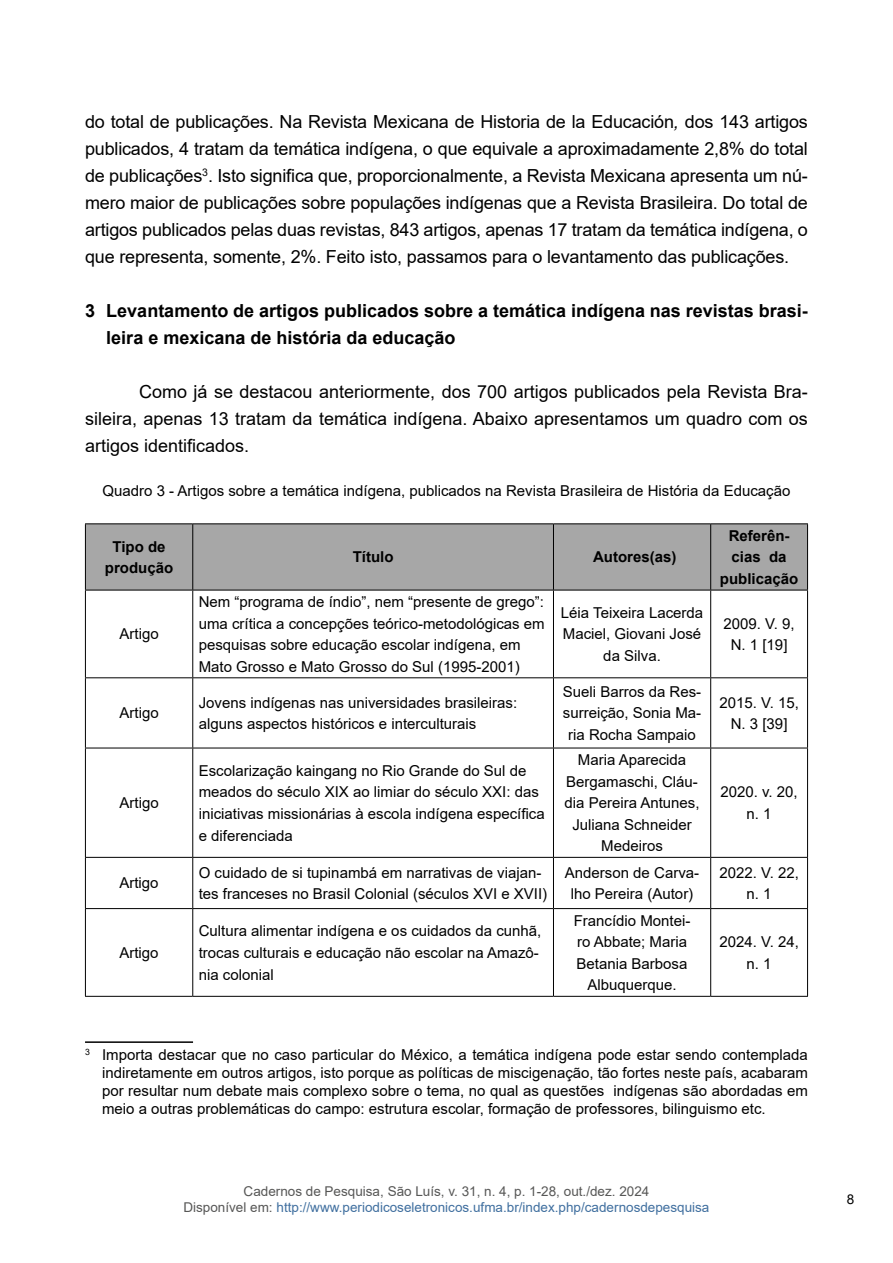
<style>
.page{position:relative;width:893px;height:1263px;background:#fff}
.page>*{position:absolute;margin:0;border:0;box-sizing:border-box;transform-origin:0 0}
.t1{font:18px/27px "Arial";letter-spacing:-.005em;color:#000;text-align:justify}
.t2{font:700 18px/27px "Arial";color:#000}
.t3{font:15px/21.6px "Arial";color:#000;text-align:center}
.t4{font:700 15px/21.6px "Arial";color:#000;text-align:center}
.t5{font:13.5px/16.2px "Arial";color:#575756;text-align:center}
.t6{font:13.5px "Arial";color:#000}
.s1{font-style:italic}
.s2{color:#406f9f}
</style>
<div class="page">
<div style="left:86px;top:524px;width:721px;height:66px;background:#a7a7a7"></div>
<hr style="left:85px;top:524px;width:1px;height:66px;background:#000">
<hr style="left:85px;top:523px;width:108px;height:1px;background:#000">
<hr style="left:192px;top:524px;width:1px;height:66px;background:#000">
<hr style="left:193px;top:523px;width:360px;height:1px;background:#000">
<hr style="left:553px;top:524px;width:1px;height:66px;background:#000">
<hr style="left:553px;top:523px;width:158px;height:1px;background:#000">
<hr style="left:710px;top:524px;width:1px;height:66px;background:#000">
<hr style="left:711px;top:523px;width:97px;height:1px;background:#000">
<hr style="left:807px;top:524px;width:1px;height:66px;background:#000">
<hr style="left:85px;top:590px;width:1px;height:87px;background:#000">
<hr style="left:85px;top:590px;width:108px;height:1px;background:#000">
<hr style="left:192px;top:590px;width:1px;height:87px;background:#000">
<hr style="left:193px;top:590px;width:360px;height:1px;background:#000">
<hr style="left:553px;top:590px;width:158px;height:1px;background:#000">
<hr style="left:711px;top:590px;width:97px;height:1px;background:#000">
<hr style="left:553px;top:590px;width:1px;height:87px;background:#000">
<hr style="left:710px;top:590px;width:1px;height:87px;background:#000">
<hr style="left:807px;top:590px;width:1px;height:87px;background:#000">
<hr style="left:85px;top:678px;width:1px;height:70px;background:#000">
<hr style="left:85px;top:677px;width:108px;height:1px;background:#000">
<hr style="left:192px;top:678px;width:1px;height:70px;background:#000">
<hr style="left:193px;top:677px;width:360px;height:1px;background:#000">
<hr style="left:553px;top:677px;width:158px;height:1px;background:#000">
<hr style="left:553px;top:678px;width:1px;height:70px;background:#000">
<hr style="left:710px;top:678px;width:1px;height:70px;background:#000">
<hr style="left:711px;top:677px;width:97px;height:1px;background:#000">
<hr style="left:807px;top:678px;width:1px;height:70px;background:#000">
<hr style="left:85px;top:748px;width:1px;height:109px;background:#000">
<hr style="left:85px;top:748px;width:108px;height:1px;background:#000">
<hr style="left:192px;top:748px;width:1px;height:109px;background:#000">
<hr style="left:193px;top:748px;width:360px;height:1px;background:#000">
<hr style="left:553px;top:748px;width:158px;height:1px;background:#000">
<hr style="left:553px;top:748px;width:1px;height:109px;background:#000">
<hr style="left:710px;top:748px;width:1px;height:109px;background:#000">
<hr style="left:711px;top:748px;width:97px;height:1px;background:#000">
<hr style="left:807px;top:748px;width:1px;height:109px;background:#000">
<hr style="left:85px;top:858px;width:1px;height:50px;background:#000">
<hr style="left:85px;top:857px;width:108px;height:1px;background:#000">
<hr style="left:192px;top:858px;width:1px;height:50px;background:#000">
<hr style="left:193px;top:857px;width:360px;height:1px;background:#000">
<hr style="left:553px;top:857px;width:158px;height:1px;background:#000">
<hr style="left:553px;top:858px;width:1px;height:50px;background:#000">
<hr style="left:710px;top:858px;width:1px;height:50px;background:#000">
<hr style="left:711px;top:857px;width:97px;height:1px;background:#000">
<hr style="left:807px;top:858px;width:1px;height:50px;background:#000">
<hr style="left:85px;top:909px;width:1px;height:87px;background:#000">
<hr style="left:85px;top:908px;width:108px;height:1px;background:#000">
<hr style="left:192px;top:909px;width:1px;height:87px;background:#000">
<hr style="left:193px;top:908px;width:360px;height:1px;background:#000">
<hr style="left:553px;top:908px;width:158px;height:1px;background:#000">
<hr style="left:711px;top:908px;width:97px;height:1px;background:#000">
<hr style="left:553px;top:909px;width:1px;height:87px;background:#000">
<hr style="left:710px;top:909px;width:1px;height:87px;background:#000">
<hr style="left:807px;top:909px;width:1px;height:87px;background:#000">
<hr style="left:85px;top:996px;width:108px;height:1px;background:#000">
<hr style="left:193px;top:996px;width:360px;height:1px;background:#000">
<hr style="left:553px;top:996px;width:158px;height:1px;background:#000">
<hr style="left:711px;top:996px;width:97px;height:1px;background:#000">
<hr style="left:85px;top:1041px;width:108px;height:2px;background:#000">
<p class="t1" style="left:85px;top:108px;width:724px">do total de publicações. Na Revista Mexicana de Historia de la Educación<span class="s1">,</span> dos 143 artigos publicados, 4 tratam da temática indígena, o que equivale a aproximadamente 2,8% do total de publicações<sup>3</sup>. Isto significa que, proporcionalmente, a Revista Mexicana apresenta um nú&shy;mero maior de publicações sobre populações indígenas que a Revista Brasileira. Do total de artigos publicados pelas duas revistas, 843 artigos, apenas 17 tratam da temática indígena, o que representa, somente, 2%. Feito isto, passamos para o levantamento das publicações.</p>
<p class="t2" style="left:106px;top:297px;width:703px;text-indent:-21px">3 Levantamento de artigos publicados sobre a temática indígena nas revistas brasi&shy;leira e mexicana de história da educação</p>
<p class="t1" style="left:85px;top:378px;width:724px;text-indent:54px">Como já se destacou anteriormente, dos 700 artigos publicados pela Revista Bra&shy;sileira, apenas 13 tratam da temática indígena. Abaixo apresentamos um quadro com os artigos identificados.</p>
<p class="t3" style="left:103px;top:480px;width:689px">Quadro 3 - Artigos sobre a temática indígena, publicados na Revista Brasileira de História da Educação</p>
<p class="t4" style="left:105px;top:536px;width:70px">Tipo de produção</p>
<p class="t4" style="left:353px;top:546px;width:42px">Título</p>
<p class="t4" style="left:593px;top:546px;width:85px">Autores(as)</p>
<p class="t4" style="left:720px;top:525px;width:80px">Referên&shy;cias da publicação</p>
<p class="t3" style="left:119px;top:623px;width:41px">Artigo</p>
<p class="t3" style="left:199px;top:591px;width:347px;text-align:left">Nem “programa de índio”, nem “presente de grego”: uma crítica a concepções teórico-metodológicas em pesquisas sobre educação escolar indígena, em Mato Grosso e Mato Grosso do Sul (1995-2001)</p>
<p class="t3" style="left:561px;top:602px;width:144px">Léia Teixeira Lacerda<br>Maciel, Giovani José da Silva.</p>
<p class="t3" style="left:723px;top:612px;width:73px">2009. V. 9,<br>N. 1 [19]</p>
<p class="t3" style="left:119px;top:702px;width:41px">Artigo</p>
<p class="t3" style="left:199px;top:691px;width:320px;text-align:left">Jovens indígenas nas universidades brasileiras: alguns aspectos históricos e interculturais</p>
<p class="t3" style="left:563px;top:681px;width:140px">Sueli Barros da Res&shy;surreição, Sonia Ma&shy;ria Rocha Sampaio</p>
<p class="t3" style="left:719px;top:691px;width:81px">2015. V. 15,<br>N. 3 [39]</p>
<p class="t3" style="left:119px;top:792px;width:41px">Artigo</p>
<p class="t3" style="left:199px;top:759px;width:347px;text-align:left">Escolarização kaingang no Rio Grande do Sul de meados do século XIX ao limiar do século XXI: das iniciativas missionárias à escola indígena específica e diferenciada</p>
<p class="t3" style="left:564px;top:749px;width:137px">Maria Aparecida<br>Bergamaschi, Cláu&shy;dia Pereira Antunes,<br>Juliana Schneider<br>Medeiros</p>
<p class="t3" style="left:720px;top:781px;width:79px">2020. v. 20, n. 1</p>
<p class="t3" style="left:119px;top:872px;width:41px">Artigo</p>
<p class="t3" style="left:199px;top:861px;width:350px;text-align:left">O cuidado de si tupinambá em narrativas de viajan&shy;tes franceses no Brasil Colonial (séculos XVI e XVII)</p>
<p class="t3" style="left:565px;top:861px;width:136px">Anderson de Carva&shy;lho Pereira (Autor)</p>
<p class="t3" style="left:719px;top:861px;width:81px">2022. V. 22, n. 1</p>
<p class="t3" style="left:119px;top:942px;width:41px">Artigo</p>
<p class="t3" style="left:199px;top:920px;width:344px;text-align:left">Cultura alimentar indígena e os cuidados da cunhã, trocas culturais e educação não escolar na Amazô&shy;nia colonial</p>
<p class="t3" style="left:574px;top:909px;width:118px">Francídio Montei&shy;ro Abbate; Maria<br>Betania Barbosa<br>Albuquerque.</p>
<p class="t3" style="left:719px;top:931px;width:81px">2024. V. 24, n. 1</p>
<p class="t3" style="left:102px;top:1046px;width:707px;line-height:18px;text-align:justify;text-indent:-17px"><sup>3</sup> Importa destacar que no caso particular do México, a temática indígena pode estar sendo contemplada indiretamente em outros artigos, isto porque as políticas de miscigenação, tão fortes neste país, acabaram por resultar num debate mais complexo sobre o tema, no qual as questões indígenas são abordadas em meio a outras problemáticas do campo: estrutura escolar, formação de professores, bilinguismo etc.</p>
<p class="t5" style="left:183px;top:1183px;width:527px">Cadernos de Pesquisa, São Luís, v. 31, n. 4, p. 1-28, out./dez. 2024<br>Disponível em: <span class="s2">http://www.periodicoseletronicos.ufma.br/index.php/cadernosdepesquisa</span></p>
<p class="t6" style="left:847px;top:1190px;width:9px">8</p>
</div>
